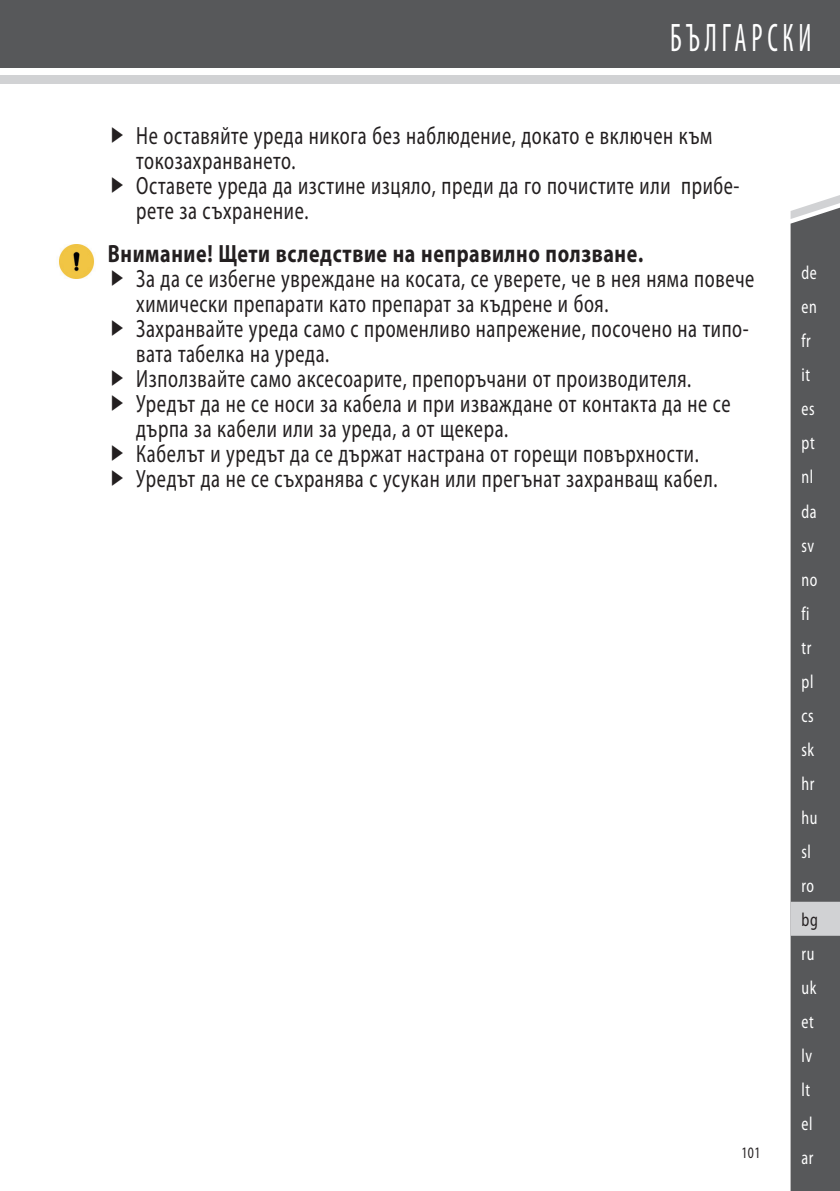
<style>
.page{position:relative;width:840px;height:1191px;background:#fff}
.page>*{position:absolute;margin:0;border:0;box-sizing:border-box;transform-origin:0 0}
.t1{font:condensed 40px "Myriad Pro";letter-spacing:.17em;color:#fff;scale:.7 1}
.t2{font:semi-condensed 25px/25px "Myriad Pro";letter-spacing:.03em;color:#231f20;scale:.8 1}
.t3{font:700 25px "Myriad Pro";letter-spacing:.03em;color:#231f20;scale:.8 1}
.t4{font:semi-condensed 19px/34px "Myriad Pro";letter-spacing:.03em;color:#fff;scale:.8 1}
.t5{font:semi-condensed 19px "Myriad Pro";color:#231f20;scale:.8 1}
.t6{font:semi-condensed 16px "Myriad Pro";color:#231f20;scale:.8 1}
</style>
<div class="page">
<div style="left:0;top:0;width:839px;height:67px;background:#57585a"></div>
<div style="left:0;top:75px;width:839px;height:9px;background:#d1d2d4"></div>
<div style="left:790px;top:219px;width:49px;height:972px;background:#57585a"></div>
<svg style="left:790px;top:195px;width:49px;height:24px"></svg>
<div style="left:790px;top:901px;width:49px;height:34px;background:#d1d2d4"></div>
<img style="left:59px;top:245px;width:35px;height:34px">
<h1 class="t1" style="left:669px;top:16px;width:203px">БЪЛГАРСКИ</h1>
<p class="t2" style="left:136px;top:123px;width:755px">Не оставяйте уреда никога без наблюдение, докато е включен към токозахранването.<br>Оставете уреда да изстине изцяло, преди да го почистите или прибе&shy;рете за съхранение.</p>
<p class="t3" style="left:108px;top:239px;width:670px">Внимание! Щети вследствие на неправилно ползване.</p>
<p class="t2" style="left:136px;top:266px;width:773px">За да се избегне увреждане на косата, се уверете, че в нея няма повече химически препарати като препарат за къдрене и боя.<br>Захранвайте уреда само с променливо напрежение, посочено на типо&shy;вата табелка на уреда.<br>Използвайте само аксесоарите, препоръчани от производителя.<br>Уредът да не се носи за кабела и при изваждане от контакта да не се дърпа за кабели или за уреда, а от щекера.<br>Кабелът и уредът да се държат настрана от горещи повърхности.<br>Уредът да не се съхранява с усукан или прегънат захранващ кабел.</p>
<p class="t6" style="left:741px;top:1143px;width:25px">101</p>
<p class="t4" style="left:801px;top:256px;width:21px">de en fr it es pt nl da sv no fi tr pl cs sk hr hu sl ro</p>
<p class="t5" style="left:801px;top:909px;width:22px">bg</p>
<p class="t4" style="left:801px;top:937px;width:20px">ru uk et lv lt el ar</p>
</div>
